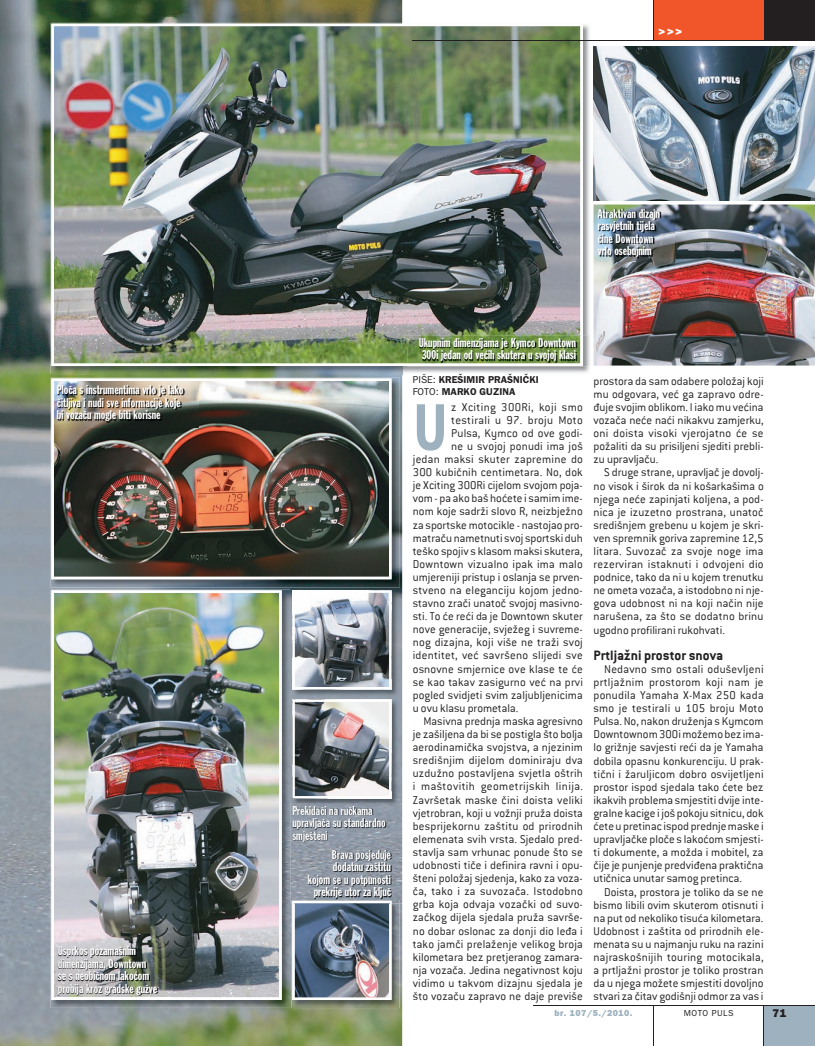
<style>
.page{position:relative;width:815px;height:1046px;background:#fff}
.page>*{position:absolute;margin:0;border:0;box-sizing:border-box;transform-origin:0 0}
.t1{font:700 condensed 65.12px "Interstate PF";color:#9db2be}
.t2{font:700 15px "Conduit ITC";color:#231f20}
.t3{font:300 12.5px/13.1px "Conduit ITC";letter-spacing:.01em;color:#231f20;text-align:justify}
.t4{font:12.5px/12.5px "Franklin Gothic Extra Cond";color:#fff}
.t5{font:300 12.5px "Conduit ITC";letter-spacing:.03em;color:#231f20}
.t6{font:800 11.25px "Franklin Gothic";color:#fff}
.t7{font:800 11.25px "Franklin Gothic";color:#231f20}
.t8{font:10px/12px "Franklin Gothic Demi";color:#231f20}
.t9{font:800 8.75px "Franklin Gothic";letter-spacing:.05em;color:#9db2be}
.t10{font:8.75px "Franklin Gothic";letter-spacing:.05em;color:#231f20}
.s1{font-family:"Franklin Gothic"}
</style>
<div class="page">
<img style="left:0;top:0;width:402px;height:1045px">
<img style="left:402px;top:23px;width:189px;height:351px">
<img style="left:51px;top:23px;width:351px;height:1px">
<img style="left:51px;top:366px;width:43px;height:8px">
<img style="left:94px;top:366px;width:308px;height:8px">
<img style="left:439px;top:373px;width:90px;height:1px">
<img style="left:51px;top:24px;width:532px;height:342px">
<img style="left:51px;top:589px;width:239px;height:41px">
<img style="left:250px;top:630px;width:40px;height:377px">
<img style="left:90px;top:999px;width:160px;height:8px">
<img style="left:51px;top:590px;width:231px;height:409px">
<img style="left:292px;top:589px;width:108px;height:214px">
<svg style="left:292px;top:590px;width:100px;height:99px"></svg>
<img style="left:292px;top:699px;width:100px;height:99px">
<img style="left:292px;top:903px;width:108px;height:104px">
<img style="left:292px;top:903px;width:100px;height:96px">
<img style="left:51px;top:377px;width:349px;height:210px">
<img style="left:51px;top:378px;width:341px;height:201px">
<img style="left:593px;top:46px;width:222px;height:155px">
<img style="left:593px;top:204px;width:222px;height:161px">
<img style="left:583px;top:335px;width:8px;height:31px">
<img style="left:407px;top:335px;width:176px;height:31px">
<img style="left:596px;top:206px;width:79px;height:56px">
<img style="left:56px;top:943px;width:116px;height:58px">
<img style="left:55px;top:382px;width:143px;height:45px">
<img style="left:291px;top:803px;width:112px;height:100px">
<img style="left:292px;top:900px;width:100px;height:3px">
<div style="left:764px;top:0;width:51px;height:41px;background:#231f20"></div>
<div style="left:654px;top:0;width:110px;height:41px;background:#f1562a"></div>
<hr style="left:413px;top:41px;width:402px;height:1px;background:#231f20">
<hr style="left:654px;top:0;width:1px;height:41px;background:#231f20">
<div style="left:764px;top:1005px;width:51px;height:40px;background:#9db2be"></div>
<hr style="left:654px;top:1005px;width:1px;height:40px;background:#231f20">
<hr style="left:763px;top:1005px;width:1px;height:40px;background:#231f20">
<hr style="left:533px;top:1004px;width:282px;height:1px;background:#231f20">
<p class="t4" style="left:57px;top:383px;width:128px">Ploča s instrumentima vrlo je lako čitljiva i nudi sve informacije koje bi vozaču mogle biti korisne</p>
<p class="t4" style="left:58px;top:944px;width:101px">Usprkos pozamašnim dimenzijama, Downtown se s neobičnom lakoćom probija kroz gradske gužve</p>
<p class="t6" style="left:659px;top:24px;width:25px">&gt;&gt;&gt;</p>
<p class="t4" style="left:598px;top:207px;width:64px">Atraktivan dizajn rasvjetnih tijela čine Downtown vrlo osebujnim</p>
<p class="t4" style="left:292px;top:804px;width:95px">Prekidači na ručkama upravljača su standardno smješteni</p>
<p class="t4" style="left:308px;top:847px;width:85px;text-align:right">Brava posjeduje dodatnu zaštitu kojom se u potpunosti prekrije utor za ključ</p>
<p class="t4" style="left:419px;top:336px;width:159px">Ukupnim dimenzijama je Kymco Downtown<br>300i jedan od većih skutera u svojoj klasi</p>
<p class="t8" style="left:413px;top:373px;width:127px"><span class="s1">Piše:</span> KREŠIMIR PRAŠNIČKI<br><span class="s1">FOTO:</span> MARKO GUZINA</p>
<h1 class="t1" style="left:413px;top:390px;width:37px">U</h1>
<p class="t3" style="left:451px;top:400px;width:133px">z Xciting 300Ri, koji smo</p>
<p class="t3" style="left:451px;top:413px;width:133px">testirali u 97. broju Moto</p>
<p class="t3" style="left:451px;top:426px;width:133px">Pulsa, Kymco od ove godi-</p>
<p class="t3" style="left:451px;top:439px;width:133px">ne u svojoj ponudi ima još</p>
<p class="t3" style="left:413px;top:452px;width:172px">jedan maksi skuter zapremine do</p>
<p class="t3" style="left:413px;top:465px;width:171px">300 kubičnih centimetara. No, dok</p>
<p class="t3" style="left:413px;top:478px;width:172px">je Xciting 300Ri cijelom svojom poja-</p>
<p class="t3" style="left:413px;top:492px;width:172px">vom - pa ako baš hoćete i samim ime-</p>
<p class="t3" style="left:413px;top:505px;width:171px">nom koje sadrži slovo R, neizbježno</p>
<p class="t3" style="left:413px;top:518px;width:172px">za sportske motocikle - nastojao pro-</p>
<p class="t3" style="left:413px;top:531px;width:172px">matraču nametnuti svoj sportski duh</p>
<p class="t3" style="left:413px;top:544px;width:172px">teško spojiv s klasom maksi skutera,</p>
<p class="t3" style="left:413px;top:557px;width:171px">Downtown vizualno ipak ima malo</p>
<p class="t3" style="left:413px;top:570px;width:172px">umjereniji pristup i oslanja se prven-</p>
<p class="t3" style="left:413px;top:583px;width:172px">stveno na eleganciju kojom jedno-</p>
<p class="t3" style="left:413px;top:596px;width:172px">stavno zrači unatoč svojoj masivno-</p>
<p class="t3" style="left:413px;top:609px;width:172px">sti. To će reći da je Downtown skuter</p>
<p class="t3" style="left:413px;top:622px;width:172px">nove generacije, svježeg i suvreme-</p>
<p class="t3" style="left:413px;top:635px;width:172px">nog dizajna, koji više ne traži svoj</p>
<p class="t3" style="left:413px;top:649px;width:171px">identitet, već savršeno slijedi sve</p>
<p class="t3" style="left:413px;top:662px;width:172px">osnovne smjernice ove klase te će</p>
<p class="t3" style="left:413px;top:675px;width:172px">se kao takav zasigurno već na prvi</p>
<p class="t3" style="left:413px;top:688px;width:171px">pogled svidjeti svim zaljubljenicima</p>
<p class="t3" style="left:413px;top:701px;width:107px">u ovu klasu prometala.</p>
<p class="t3" style="left:423px;top:714px;width:161px">Masivna prednja maska agresivno</p>
<p class="t3" style="left:413px;top:727px;width:172px">je zašiljena da bi se postigla što bolja</p>
<p class="t3" style="left:413px;top:740px;width:172px">aerodinamička svojstva, a njezinim</p>
<p class="t3" style="left:413px;top:753px;width:172px">središnjim dijelom dominiraju dva</p>
<p class="t3" style="left:413px;top:766px;width:172px">uzdužno postavljena svjetla oštrih</p>
<p class="t5" style="left:413px;top:779px;width:172px">i maštovitih geometrijskih linija.</p>
<p class="t3" style="left:413px;top:793px;width:171px">Završetak maske čini doista veliki</p>
<p class="t3" style="left:413px;top:806px;width:172px">vjetrobran, koji u vožnji pruža doista</p>
<p class="t3" style="left:413px;top:819px;width:172px">besprijekornu zaštitu od prirodnih</p>
<p class="t3" style="left:413px;top:832px;width:172px">elemenata svih vrsta. Sjedalo pred-</p>
<p class="t3" style="left:413px;top:845px;width:172px">stavlja sam vrhunac ponude što se</p>
<p class="t3" style="left:413px;top:858px;width:172px">udobnosti tiče i definira ravni i opu-</p>
<p class="t3" style="left:413px;top:871px;width:172px">šteni položaj sjedenja, kako za voza-</p>
<p class="t3" style="left:413px;top:884px;width:172px">ča, tako i za suvozača. Istodobno</p>
<p class="t3" style="left:413px;top:897px;width:172px">grba koja odvaja vozački od suvo-</p>
<p class="t3" style="left:413px;top:910px;width:172px">začkog dijela sjedala pruža savrše-</p>
<p class="t3" style="left:413px;top:923px;width:172px">no dobar oslonac za donji dio leđa i</p>
<p class="t3" style="left:413px;top:936px;width:171px">tako jamči prelaženje velikog broja</p>
<p class="t3" style="left:413px;top:950px;width:172px">kilometara bez pretjeranog zamara-</p>
<p class="t3" style="left:413px;top:963px;width:172px">nja vozača. Jedina negativnost koju</p>
<p class="t3" style="left:413px;top:976px;width:172px">vidimo u takvom dizajnu sjedala je</p>
<p class="t3" style="left:413px;top:989px;width:172px">što vozaču zapravo ne daje previše</p>
<p class="t3" style="left:593px;top:374px;width:172px">prostora da sam odabere položaj koji mu odgovara, već ga zapravo odre&shy;đuje svojim oblikom. I iako mu većina vozača neće naći nikakvu zamjerku, oni doista visoki vjerojatno će se požaliti da su prisiljeni sjediti prebli&shy;zu upravljaču.</p>
<p class="t3" style="left:593px;top:466px;width:172px;text-indent:11px">S druge strane, upravljač je dovolj&shy;no visok i širok da ni košarkašima o njega neće zapinjati koljena, a pod&shy;nica je izuzetno prostrana, unatoč središnjem grebenu u kojem je skri&shy;ven spremnik goriva zapremine 12,5 litara. Suvozač za svoje noge ima rezerviran istaknuti i odvojeni dio podnice, tako da ni u kojem trenutku ne ometa vozača, a istodobno ni nje&shy;gova udobnost ni na koji način nije narušena, za što se dodatno brinu ugodno profilirani rukohvati.</p>
<p class="t2" style="left:593px;top:646px;width:131px">Prtljažni prostor snova</p>
<p class="t3" style="left:593px;top:662px;width:172px;text-indent:11px">Nedavno smo ostali oduševljeni prtljažnim prostorom koji nam je ponudila Yamaha X-Max 250 kada smo je testirali u 105 broju Moto Pulsa. No, nakon druženja s Kymcom Downtownom 300i možemo bez ima&shy;lo grižnje savjesti reći da je Yamaha dobila opasnu konkurenciju. U prak&shy;tični i žaruljicom dobro osvijetljeni prostor ispod sjedala tako ćete bez ikakvih problema smjestiti dvije inte&shy;gralne kacige i još pokoju sitnicu, dok ćete u pretinac ispod prednje maske i upravljačke ploče s lakoćom smjesti&shy;ti dokumente, a možda i mobitel, za čije je punjenje predviđena praktična utičnica unutar samog pretinca.</p>
<p class="t3" style="left:593px;top:884px;width:172px;text-indent:11px">Doista, prostora je toliko da se ne bismo libili ovim skuterom otisnuti i na put od nekoliko tisuća kilometara.<br>Udobnost i zaštita od prirodnih ele&shy;menata su u najmanju ruku na razini najraskošnijih touring motocikala, a prtljažni prostor je toliko prostran da u njega možete smjestiti dovoljno stvari za čitav godišnji odmor za vas i</p>
<p class="t9" style="left:555px;top:1007px;width:79px">br. 107/5./2010.</p>
<p class="t10" style="left:684px;top:1008px;width:51px">MOTO PULS</p>
<p class="t7" style="left:772px;top:1006px;width:16px">71</p>
</div>
